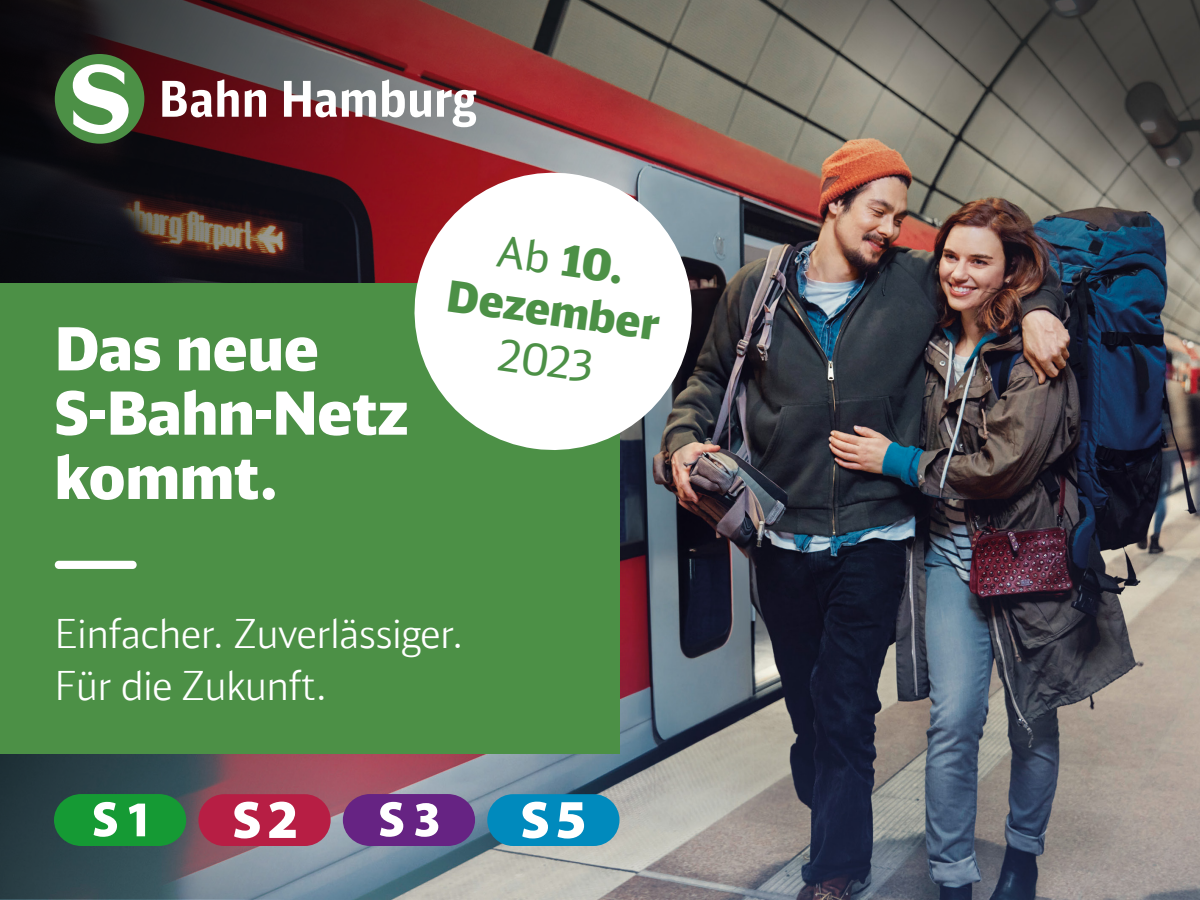
<style>
.page{position:relative;width:1200px;height:900px;background:#fff}
.page>*{position:absolute;margin:0;border:0;box-sizing:border-box;transform-origin:0 0}
.t1{font:900 59.4px/64.3px "DB Head";color:#fff}
.t2{font:900 42.75px/51.3px "DB Head";color:#4c9046;text-align:center}
.t3{font:42.75px "DB Head";color:#4c9046}
.t4{font:300 39.6px/51.9px "DB Head";color:#fff}
.s1{font-weight:400}
</style>
<div class="page">
<img style="left:1px;top:1px;width:1199px;height:898px">
<div style="left:0;top:284px;width:620px;height:470px;background:#4c9046"></div>
<svg style="left:405px;top:163px;width:296px;height:296px"></svg>
<div style="left:55px;top:561px;width:82px;height:8px;background:#fff;border-radius:4px"></div>
<svg style="left:162px;top:80px;width:77px;height:37px"></svg>
<svg style="left:245px;top:90px;width:21px;height:27px"></svg>
<svg style="left:284px;top:81px;width:92px;height:36px"></svg>
<svg style="left:382px;top:80px;width:49px;height:37px"></svg>
<svg style="left:437px;top:90px;width:39px;height:37px"></svg>
<div style="left:55px;top:54px;width:89px;height:90px;background:#4c9046;border-radius:50%"></div>
<svg style="left:73px;top:64px;width:56px;height:70px"></svg>
<svg style="left:54px;top:794px;width:132px;height:52px"></svg>
<div style="left:198px;top:794px;width:133px;height:52px;background:#b71e44;border-radius:26px"></div>
<svg style="left:234px;top:802px;width:26px;height:36px"></svg>
<svg style="left:269px;top:802px;width:27px;height:36px"></svg>
<svg style="left:343px;top:794px;width:132px;height:52px"></svg>
<div style="left:487px;top:794px;width:132px;height:52px;background:#008abd;border-radius:26px"></div>
<svg style="left:522px;top:802px;width:26px;height:36px"></svg>
<svg style="left:557px;top:802px;width:27px;height:37px"></svg>
<p class="t2" style="left:458px;top:218px;width:216px;rotate:8deg"><span class="s1">Ab</span> 10.<br>Dezember</p>
<h1 class="t1" style="left:55px;top:315px;width:266px">Das neue</h1>
<p class="t3" style="left:503px;top:328px;width:96px;rotate:8deg">2023</p>
<h1 class="t1" style="left:55px;top:379px;width:355px">S-Bahn-Netz kommt.</h1>
<p class="t4" style="left:55px;top:607px;width:410px">Einfacher. Zuverlässiger.<br>Für die Zukunft.</p>
</div>
